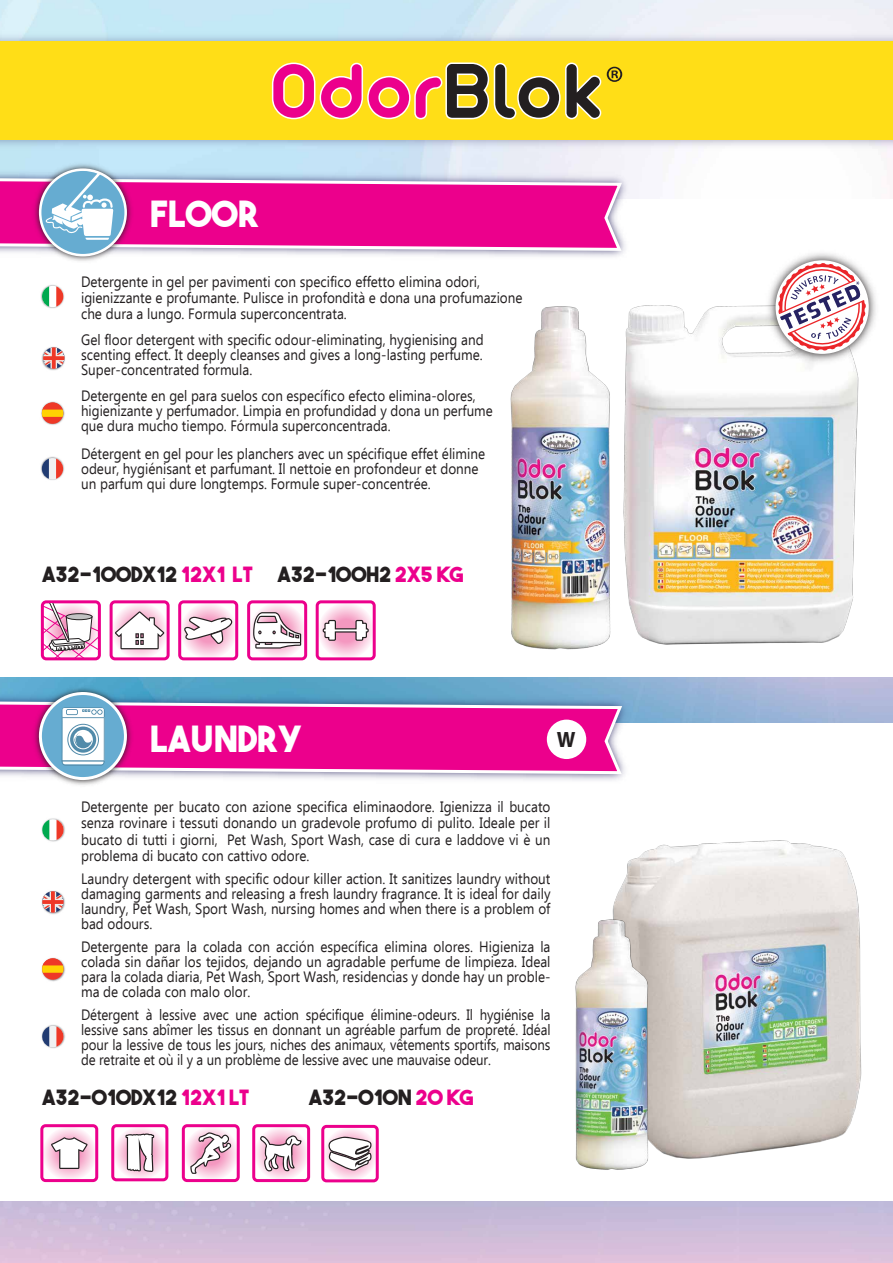
<style>
.page{position:relative;width:893px;height:1263px;background:#fff}
.page>*{position:absolute;margin:0;border:0;box-sizing:border-box;transform-origin:0 0}
.t1{font:36px "The Bold Font";color:#fff}
.t2{font:700 22.2px "Myriad Pro";color:#231f20;scale:.95 1}
.t3{font:21px "The Bold Font";color:#231f20}
.t4{font:15px/15px "Ebrima";color:#231f20;text-align:justify;scale:.9 1}
.t5{font:15px/15px "Ebrima";color:#231f20;text-align:justify;scale:.88 1}
.t6{font:15px/15px "Ebrima";color:#231f20;scale:.89 1}
.s1{color:#ec008c}
</style>
<div class="page">
<img style="left:0;top:0;width:893px;height:164px">
<div style="left:0;top:42px;width:893px;height:98px;background:#ffde17"></div>
<svg style="left:271px;top:62px;width:351px;height:58px"></svg>
<img style="left:181px;top:164px;width:457px;height:93px">
<img style="left:181px;top:648px;width:457px;height:130px">
<img style="left:0;top:140px;width:181px;height:31px">
<svg style="left:0;top:171px;width:620px;height:83px;background:#de48aa"></svg>
<img style="left:0;top:638px;width:181px;height:53px">
<svg style="left:0;top:691px;width:620px;height:90px;background:#ce4fab"></svg>
<div style="left:545px;top:718px;width:43px;height:42px;background:#fff;border-radius:50%"></div>
<div style="left:544px;top:717px;width:45px;height:45px;border:3px solid #ec008c;border-radius:50%"></div>
<img style="left:42px;top:361px;width:23px;height:9px">
<svg style="left:46px;top:401px;width:14px;height:3px"></svg>
<img style="left:41px;top:404px;width:24px;height:53px">
<svg style="left:41px;top:457px;width:23px;height:23px"></svg>
<img style="left:0;top:232px;width:117px;height:129px">
<svg style="left:41px;top:285px;width:23px;height:23px"></svg>
<div style="left:316px;top:600px;width:60px;height:60px;border:3px solid #ec008c;border-radius:4px"></div>
<svg style="left:317px;top:602px;width:57px;height:57px"></svg>
<div style="left:247px;top:600px;width:60px;height:60px;border:3px solid #ec008c;border-radius:4px"></div>
<svg style="left:249px;top:602px;width:57px;height:57px"></svg>
<div style="left:178px;top:600px;width:60px;height:60px;border:3px solid #ec008c;border-radius:4px"></div>
<svg style="left:180px;top:602px;width:57px;height:57px"></svg>
<div style="left:110px;top:600px;width:60px;height:60px;border:3px solid #ec008c;border-radius:4px"></div>
<svg style="left:111px;top:602px;width:57px;height:57px"></svg>
<div style="left:41px;top:600px;width:60px;height:60px;border:3px solid #ec008c;border-radius:4px"></div>
<svg style="left:42px;top:602px;width:57px;height:57px"></svg>
<svg style="left:41px;top:895px;width:24px;height:9px"></svg>
<img style="left:42px;top:904px;width:23px;height:10px">
<svg style="left:41px;top:957px;width:24px;height:15px"></svg>
<img style="left:42px;top:972px;width:23px;height:10px">
<svg style="left:41px;top:1025px;width:24px;height:23px"></svg>
<img style="left:0;top:765px;width:118px;height:130px">
<svg style="left:41px;top:818px;width:24px;height:24px"></svg>
<div style="left:252px;top:1124px;width:58px;height:58px;border:3px solid #ec008c;border-radius:4px"></div>
<svg style="left:254px;top:1126px;width:55px;height:54px"></svg>
<div style="left:182px;top:1124px;width:58px;height:58px;border:3px solid #ec008c;border-radius:4px"></div>
<svg style="left:183px;top:1126px;width:55px;height:54px"></svg>
<div style="left:40px;top:1124px;width:58px;height:58px;border:3px solid #ec008c;border-radius:4px"></div>
<svg style="left:42px;top:1126px;width:55px;height:54px"></svg>
<div style="left:111px;top:1124px;width:57px;height:57px;border:3px solid #ec008c;border-radius:4px"></div>
<svg style="left:113px;top:1126px;width:54px;height:54px"></svg>
<div style="left:321px;top:1125px;width:58px;height:57px;border:3px solid #ec008c;border-radius:4px"></div>
<svg style="left:323px;top:1126px;width:54px;height:55px"></svg>
<img style="left:613px;top:840px;width:249px;height:312px">
<img style="left:575px;top:908px;width:174px;height:262px">
<img style="left:494px;top:305px;width:364px;height:360px">
<img style="left:721px;top:253px;width:155px;height:155px">
<svg style="left:776px;top:260px;width:93px;height:94px"></svg>
<svg style="left:777px;top:263px;width:89px;height:88px"></svg>
<h1 class="t1" style="left:150px;top:191px;width:111px">FLOOR</h1>
<p class="t4" style="left:81px;top:273px;width:492px;line-height:16.5px;text-align:left">Detergente in gel per pavimenti con specifico effetto elimina odori, igienizzante e profumante. Pulisce in profondità e dona una profumazione che dura a lungo. Formula superconcentrata.</p>
<p class="t4" style="left:81px;top:332px;width:449px">Gel floor detergent with specific odour-eliminating, hygienising and scenting effect. It deeply cleanses and gives a long-lasting perfume.<br>Super-concentrated formula.</p>
<p class="t6" style="left:81px;top:388px;width:464px">Detergente en gel para suelos con específico efecto elimina-olores, higienizante y perfumador. Limpia en profundidad y dona un perfume que dura mucho tiempo. Fórmula superconcentrada.</p>
<p class="t4" style="left:81px;top:446px;width:450px;text-align:left">Détergent en gel pour les planchers avec un spécifique effet élimine odeur, hygiénisant et parfumant. Il nettoie en profondeur et donne un parfum qui dure longtemps. Formule super-concentrée.</p>
<h3 class="t3" style="left:42px;top:561px;width:423px">A32-100DX12 <span class="s1">12X1 LT</span> A32-100H2 <span class="s1">2X5 KG</span></h3>
<h1 class="t1" style="left:150px;top:716px;width:155px">LAUNDRY</h1>
<h2 class="t2" style="left:557px;top:725px;width:21px">W</h2>
<p class="t4" style="left:81px;top:798px;width:523px;line-height:16.5px">Detergente per bucato con azione specifica eliminaodore. Igienizza il bucato senza rovinare i tessuti donando un gradevole profumo di pulito. Ideale per il bucato di tutti i giorni, Pet Wash, Sport Wash, case di cura e laddove vi è un problema di bucato con cattivo odore.</p>
<p class="t4" style="left:81px;top:871px;width:523px">Laundry detergent with specific odour killer action. It sanitizes laundry without damaging garments and releasing a fresh laundry fragrance. It is ideal for daily laundry, Pet Wash, Sport Wash, nursing homes and when there is a problem of bad odours.</p>
<p class="t4" style="left:81px;top:939px;width:523px">Detergente para la colada con acción específica elimina olores. Higieniza la colada sin dañar los tejidos, dejando un agradable perfume de limpieza. Ideal para la colada diaria, Pet Wash, Sport Wash, residencias y donde hay un proble&shy;ma de colada con malo olor.</p>
<p class="t5" style="left:81px;top:1007px;width:535px">Détergent à lessive avec une action spécifique élimine-odeurs. Il hygiénise la lessive sans abîmer les tissus en donnant un agréable parfum de propreté. Idéal pour la lessive de tous les jours, niches des animaux, vêtements sportifs, maisons de retraite et où il y a un problème de lessive avec une mauvaise odeur.</p>
<h3 class="t3" style="left:42px;top:1084px;width:209px">A32-010DX12 <span class="s1">12X1 LT</span></h3>
<h3 class="t3" style="left:309px;top:1084px;width:167px">A32-010N <span class="s1">20 KG</span></h3>
</div>
